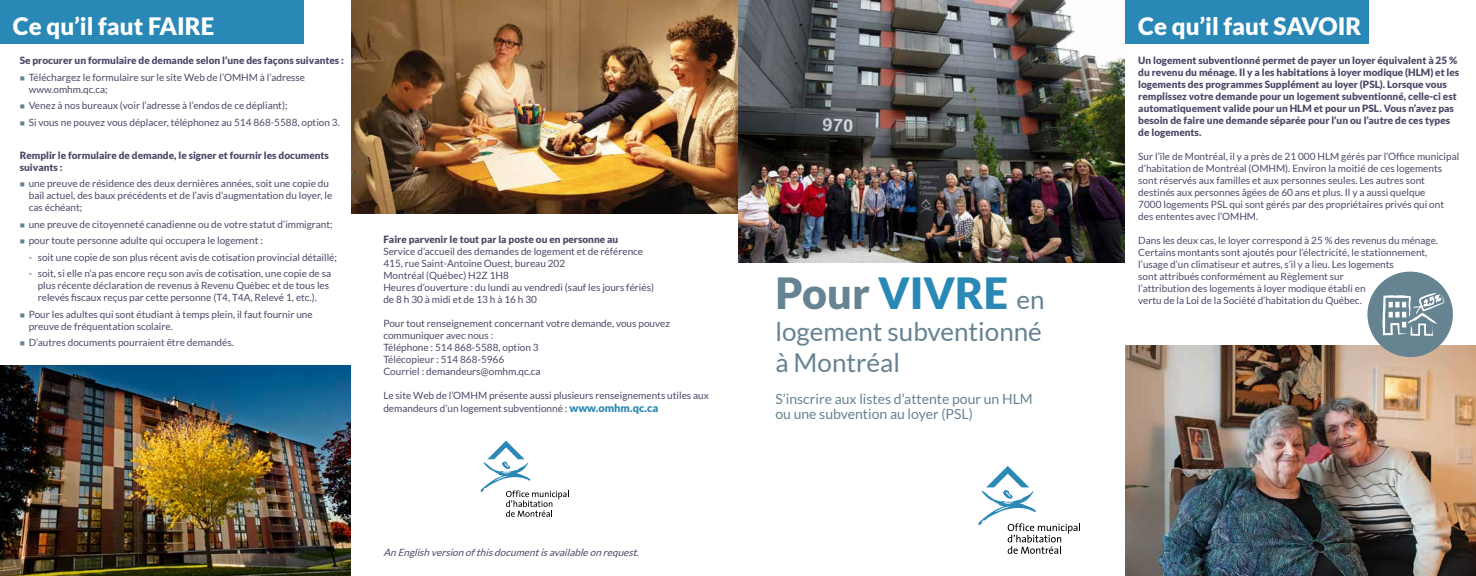
<style>
.page{position:relative;width:1476px;height:576px;background:#fff}
.page>*{position:absolute;margin:0;border:0;box-sizing:border-box;transform-origin:0 0}
.t1{font:900 43px "Lato";color:#2988b5}
.t2{font:26px/31.2px "Lato";color:#668391}
.t3{font:900 24px "Lato";color:#fff}
.t4{font:14px/15px "Lato";color:#668391}
.t5{font:10px/12px "Lato";color:#4b4a68}
.t6{font:900 10px/12px "Lato";color:#4b4a68}
.t7{font:italic 10px "Lato";color:#4b4a68}
.s1{color:#668391}
.s2{font-weight:900;font-size:11px;color:#2988b5}
.s3{font-weight:400;font-size:26px;color:#668391}
</style>
<div class="page">
<div style="left:1125px;top:0;width:244px;height:43px;background:#2988b5"></div>
<img style="left:1125px;top:346px;width:351px;height:230px">
<div style="left:1367px;top:272px;width:86px;height:85px;background:#668391;border-radius:50%"></div>
<svg style="left:1382px;top:293px;width:63px;height:43px"></svg>
<img style="left:738px;top:0;width:387px;height:262px">
<svg style="left:978px;top:466px;width:102px;height:88px"></svg>
<svg style="left:481px;top:441px;width:88px;height:76px"></svg>
<img style="left:351px;top:0;width:387px;height:213px">
<div style="left:0;top:0;width:303px;height:43px;background:#2988b5"></div>
<img style="left:0;top:366px;width:351px;height:210px">
<h3 class="t3" style="left:13px;top:12px;width:203px">Ce qu’il faut FAIRE</h3>
<p class="t6" style="left:20px;top:54px;width:326px">Se procurer un formulaire de demande selon l’une des façons suivantes :</p>
<p class="t5" style="left:29px;top:71px;width:278px;text-indent:-9px"><span class="s1">■</span> Téléchargez le formulaire sur le site Web de l’OMHM à l’adresse www.omhm.qc.ca;</p>
<p class="t5" style="left:20px;top:100px;width:269px"><span class="s1">■</span> Venez à nos bureaux (voir l’adresse à l’endos de ce dépliant);</p>
<p class="t5" style="left:20px;top:116px;width:322px"><span class="s1">■</span> Si vous ne pouvez vous déplacer, téléphonez au 514 868-5588, option 3.</p>
<p class="t6" style="left:20px;top:149px;width:311px">Remplir le formulaire de demande, le signer et fournir les documents suivants :</p>
<p class="t5" style="left:29px;top:178px;width:305px;text-indent:-9px"><span class="s1">■</span> une preuve de résidence des deux dernières années, soit une copie du bail actuel, des baux précédents et de l’avis d’augmentation du loyer, le cas échéant;</p>
<p class="t5" style="left:20px;top:218px;width:314px"><span class="s1">■</span> une preuve de citoyenneté canadienne ou de votre statut d’immigrant;</p>
<p class="t5" style="left:20px;top:235px;width:245px"><span class="s1">■</span> pour toute personne adulte qui occupera le logement :</p>
<p class="t5" style="left:29px;top:251px;width:310px">- soit une copie de son plus récent avis de cotisation provincial détaillé;</p>
<p class="t5" style="left:38px;top:268px;width:295px;text-indent:-9px">- soit, si elle n’a pas encore reçu son avis de cotisation, une copie de sa plus récente déclaration de revenus à Revenu Québec et de tous les relevés fiscaux reçus par cette personne (T4, T4A, Relevé 1, etc.).</p>
<p class="t5" style="left:29px;top:308px;width:285px;text-indent:-9px"><span class="s1">■</span> Pour les adultes qui sont étudiant à temps plein, il faut fournir une preuve de fréquentation scolaire.</p>
<p class="t5" style="left:20px;top:337px;width:216px"><span class="s1">■</span> D’autres documents pourraient être demandés.</p>
<p class="t6" style="left:383px;top:233px;width:236px">Faire parvenir le tout par la poste ou en personne au</p>
<p class="t5" style="left:383px;top:245px;width:272px">Service d’accueil des demandes de logement et de référence 415, rue Saint-Antoine Ouest, bureau 202<br>Montréal (Québec) H2Z 1H8<br>Heures d’ouverture : du lundi au vendredi (sauf les jours fériés) de 8 h 30 à midi et de 13 h à 16 h 30</p>
<p class="t5" style="left:383px;top:317px;width:288px">Pour tout renseignement concernant votre demande, vous pouvez communiquer avec nous :<br>Téléphone : 514 868-5588, option 3<br>Télécopieur : 514 868-5966<br>Courriel : demandeurs@omhm.qc.ca</p>
<p class="t5" style="left:383px;top:389px;width:327px;line-height:13.2px">Le site Web de l’OMHM présente aussi plusieurs renseignements utiles aux demandeurs d’un logement subventionné : <span class="s2">www.omhm.qc.ca</span></p>
<p class="t7" style="left:383px;top:547px;width:260px">An English version ofthisdocumentisavailableon request.</p>
<h1 class="t1" style="left:775px;top:268px;width:271px"><span class="s1">Pour</span> VIVRE <span class="s3">en</span></h1>
<h2 class="t2" style="left:775px;top:315px;width:268px">logement subventionné à Montréal</h2>
<h3 class="t4" style="left:775px;top:392px;width:259px">S’inscrire aux listes d’attente pour un HLM ou une subvention au loyer (PSL)</h3>
<h3 class="t3" style="left:1138px;top:12px;width:225px">Ce qu’il faut SAVOIR</h3>
<p class="t6" style="left:1138px;top:54px;width:322px">Un logement subventionné permet de payer un loyer équivalent à 25 % du revenu du ménage. Il y a les habitations à loyer modique (HLM) et les logements des programmes Supplément au loyer (PSL). Lorsque vous remplissez votre demande pour un logement subventionné, celle-ci est automatiquement valide pour un HLM et pour un PSL. Vous n’avez pas besoin de faire une demande séparée pour l’un ou l’autre de ces types de logements.</p>
<p class="t5" style="left:1138px;top:151px;width:322px">Sur l’île de Montréal, il y a près de 21 000 HLM gérés par l’Office municipal d’habitation de Montréal (OMHM). Environ la moitié de ces logements sont réservés aux familles et aux personnes seules. Les autres sont destinés aux personnes âgées de 60 ans et plus. Il y a aussi quelque<br>7000 logements PSL qui sont gérés par des propriétaires privés qui ont des ententes avec l’OMHM.</p>
<p class="t5" style="left:1138px;top:235px;width:301px">Dans les deux cas, le loyer correspond à 25 % des revenus du ménage.<br>Certains montants sont ajoutés pour l’électricité, le stationnement, l’usage d’un climatiseur et autres, s’il y a lieu. Les logements<br>sont attribués conformément au Règlement sur<br>l’attribution des logements à loyer modique établi en<br>vertu de la Loi de la Société d’habitation du Québec.</p>
</div>
